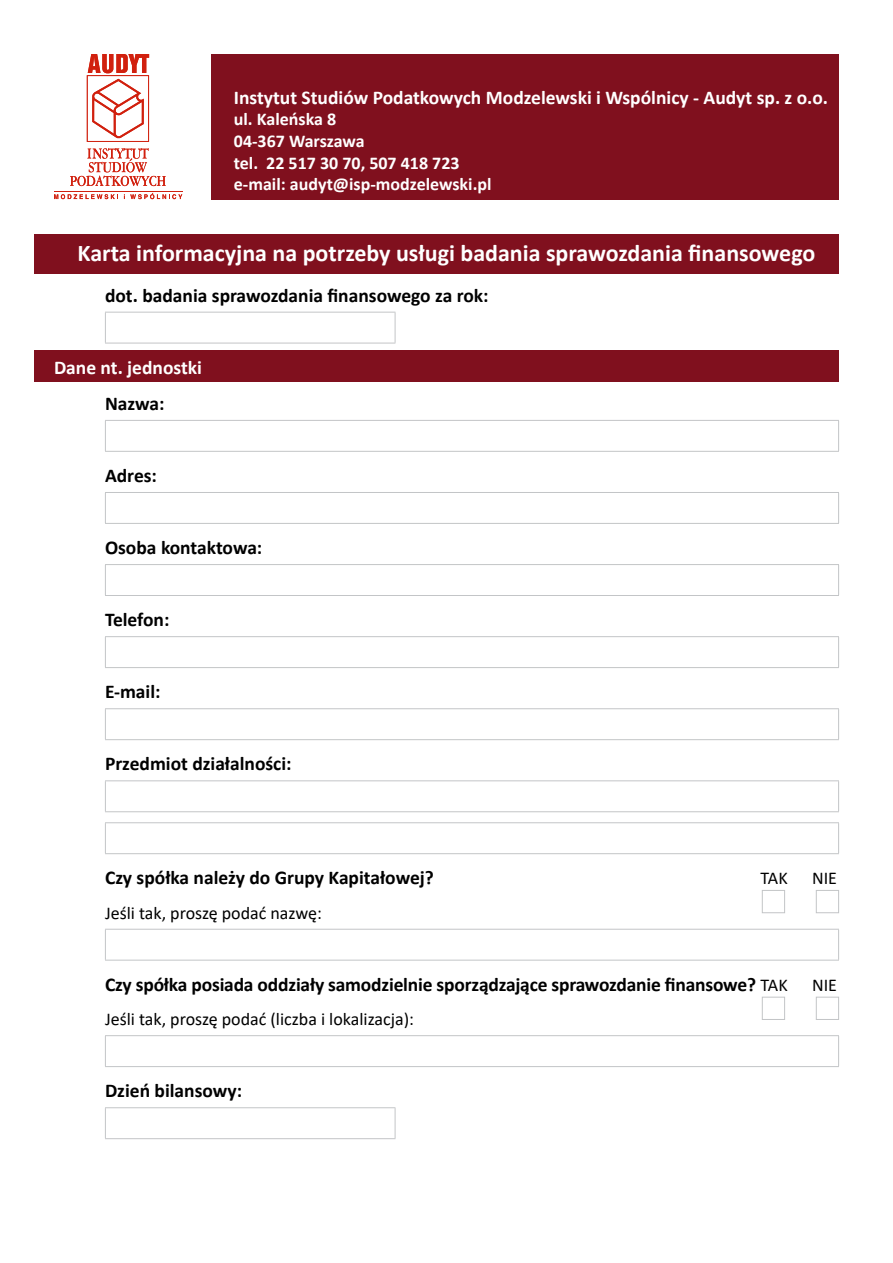
<style>
.page{position:relative;width:893px;height:1263px;background:#fff}
.page>*{position:absolute;margin:0;border:0;box-sizing:border-box;transform-origin:0 0}
.t1{font:700 24px "Calibri";color:#fff}
.t2{font:700 19.5px "Calibri";letter-spacing:-.005em;color:#000}
.Styl_akapitowy_1{font:700 19.5px "Calibri";color:#fff}
.t3{font:700 18px "Calibri";color:#fff}
.t4{font:18px "Calibri";color:#000}
.s1{font-weight:400;font-size:18px}
</style>
<div class="page">
<div style="left:211px;top:54px;width:628px;height:145px;background:#80101e"></div>
<div style="left:34px;top:235px;width:804px;height:39px;background:#80101e"></div>
<div style="left:34px;top:350px;width:804px;height:32px;background:#80101e"></div>
<hr style="left:105px;top:312px;width:290px;height:1px;background:#c3c5c7">
<hr style="left:105px;top:312px;width:1px;height:31px;background:#c3c5c7">
<hr style="left:395px;top:312px;width:1px;height:31px;background:#c3c5c7">
<hr style="left:105px;top:343px;width:290px;height:1px;background:#c3c5c7">
<hr style="left:105px;top:420px;width:734px;height:1px;background:#c3c5c7">
<hr style="left:105px;top:421px;width:1px;height:30px;background:#c3c5c7">
<hr style="left:838px;top:421px;width:1px;height:30px;background:#c3c5c7">
<hr style="left:105px;top:451px;width:734px;height:1px;background:#c3c5c7">
<hr style="left:105px;top:492px;width:734px;height:1px;background:#c3c5c7">
<hr style="left:105px;top:493px;width:1px;height:30px;background:#c3c5c7">
<hr style="left:838px;top:493px;width:1px;height:30px;background:#c3c5c7">
<hr style="left:105px;top:523px;width:734px;height:1px;background:#c3c5c7">
<hr style="left:105px;top:564px;width:734px;height:1px;background:#c3c5c7">
<hr style="left:105px;top:565px;width:1px;height:30px;background:#c3c5c7">
<hr style="left:838px;top:565px;width:1px;height:30px;background:#c3c5c7">
<hr style="left:105px;top:595px;width:734px;height:1px;background:#c3c5c7">
<hr style="left:105px;top:636px;width:734px;height:1px;background:#c3c5c7">
<hr style="left:105px;top:637px;width:1px;height:30px;background:#c3c5c7">
<hr style="left:838px;top:637px;width:1px;height:30px;background:#c3c5c7">
<hr style="left:105px;top:667px;width:734px;height:1px;background:#c3c5c7">
<hr style="left:105px;top:708px;width:734px;height:1px;background:#c3c5c7">
<hr style="left:105px;top:709px;width:1px;height:30px;background:#c3c5c7">
<hr style="left:838px;top:709px;width:1px;height:30px;background:#c3c5c7">
<hr style="left:105px;top:739px;width:734px;height:1px;background:#c3c5c7">
<hr style="left:105px;top:780px;width:734px;height:1px;background:#c3c5c7">
<hr style="left:105px;top:781px;width:1px;height:30px;background:#c3c5c7">
<hr style="left:838px;top:781px;width:1px;height:30px;background:#c3c5c7">
<hr style="left:105px;top:811px;width:734px;height:1px;background:#c3c5c7">
<hr style="left:105px;top:822px;width:734px;height:1px;background:#c3c5c7">
<hr style="left:105px;top:823px;width:1px;height:30px;background:#c3c5c7">
<hr style="left:838px;top:823px;width:1px;height:30px;background:#c3c5c7">
<hr style="left:105px;top:853px;width:734px;height:1px;background:#c3c5c7">
<hr style="left:105px;top:929px;width:734px;height:1px;background:#c3c5c7">
<hr style="left:105px;top:929px;width:1px;height:31px;background:#c3c5c7">
<hr style="left:838px;top:929px;width:1px;height:31px;background:#c3c5c7">
<hr style="left:105px;top:960px;width:734px;height:1px;background:#c3c5c7">
<hr style="left:105px;top:1035px;width:734px;height:1px;background:#c3c5c7">
<hr style="left:105px;top:1036px;width:1px;height:30px;background:#c3c5c7">
<hr style="left:838px;top:1036px;width:1px;height:30px;background:#c3c5c7">
<hr style="left:105px;top:1066px;width:734px;height:1px;background:#c3c5c7">
<hr style="left:105px;top:1107px;width:290px;height:1px;background:#c3c5c7">
<hr style="left:105px;top:1108px;width:1px;height:30px;background:#c3c5c7">
<hr style="left:395px;top:1108px;width:1px;height:30px;background:#c3c5c7">
<hr style="left:105px;top:1138px;width:290px;height:1px;background:#c3c5c7">
<div style="left:762px;top:890px;width:23px;height:23px;border:1px solid #c3c5c7"></div>
<div style="left:762px;top:997px;width:23px;height:23px;border:1px solid #c3c5c7"></div>
<div style="left:816px;top:890px;width:23px;height:23px;border:1px solid #c3c5c7"></div>
<div style="left:816px;top:997px;width:23px;height:23px;border:1px solid #c3c5c7"></div>
<svg style="left:70px;top:148px;width:96px;height:38px"></svg>
<hr style="left:54px;top:191px;width:128px;height:1px;background:#d1200e">
<svg style="left:54px;top:194px;width:64px;height:5px"></svg>
<svg style="left:124px;top:193px;width:58px;height:6px"></svg>
<svg style="left:87px;top:54px;width:62px;height:88px"></svg>
<p class="Styl_akapitowy_1" style="left:234px;top:84px;width:596px">Instytut Studiów Podatkowych Modzelewski i Wspólnicy - Audyt sp. z o.o.</p>
<p class="t3" style="left:234px;top:107px;width:104px">ul. Kaleńska 8</p>
<p class="t3" style="left:234px;top:128px;width:132px">04-367 Warszawa</p>
<p class="t3" style="left:234px;top:150px;width:227px">tel. 22 517 30 70, 507 418 723</p>
<p class="t3" style="left:234px;top:172px;width:259px">e-mail: audyt@isp-modzelewski.pl</p>
<p class="t1" style="left:78px;top:236px;width:739px">Karta informacyjna na potrzeby usługi badania sprawozdania finansowego</p>
<p class="t2" style="left:105px;top:281px;width:385px">dot. badania sprawozdania finansowego za rok:</p>
<p class="Styl_akapitowy_1" style="left:54px;top:353px;width:149px">Dane nt. jednostki</p>
<p class="t2" style="left:105px;top:389px;width:61px">Nazwa:</p>
<p class="t2" style="left:105px;top:462px;width:53px">Adres:</p>
<p class="t2" style="left:105px;top:534px;width:159px">Osoba kontaktowa:</p>
<p class="t2" style="left:105px;top:606px;width:66px">Telefon:</p>
<p class="t2" style="left:105px;top:678px;width:57px">E-mail:</p>
<p class="t2" style="left:105px;top:750px;width:188px">Przedmiot działalności:</p>
<p class="t2" style="left:105px;top:864px;width:330px">Czy spółka należy do Grupy Kapitałowej?</p>
<p class="t4" style="left:761px;top:866px;width:29px">TAK</p>
<p class="t4" style="left:812px;top:866px;width:26px">NIE</p>
<p class="t4" style="left:105px;top:900px;width:218px">Jeśli tak, proszę podać nazwę:</p>
<p class="t2" style="left:105px;top:970px;width:684px">Czy spółka posiada oddziały samodzielnie sporządzające sprawozdanie finansowe? <span class="s1">TAK</span></p>
<p class="t4" style="left:812px;top:972px;width:26px">NIE</p>
<p class="t4" style="left:105px;top:1006px;width:310px">Jeśli tak, proszę podać (liczba i lokalizacja):</p>
<p class="t2" style="left:105px;top:1077px;width:139px">Dzień bilansowy:</p>
</div>
